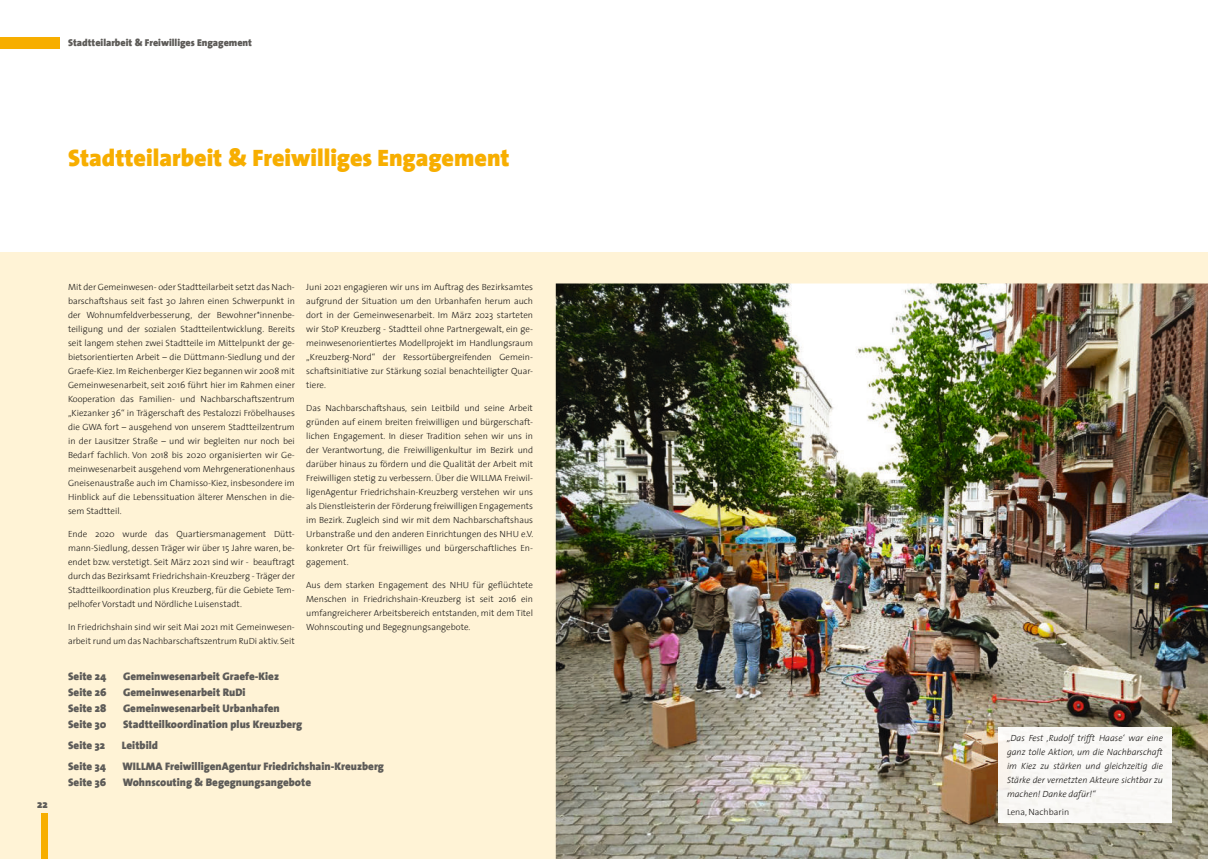
<style>
.page{position:relative;width:1208px;height:859px;background:#fff}
.page>*{position:absolute;margin:0;border:0;box-sizing:border-box;transform-origin:0 0}
.t1{font:900 24px "The Sans";color:#f7ae00}
.t2{font:900 11px "The Sans";color:#5d5b58}
.t3{font:900 10px "The Sans";color:#5d5b58}
.t4{font:300 9px/14px "The Sans";color:#1b1917;text-align:justify}
.t5{font:italic 300 9px/14px "The Sans";color:#1b1917;text-align:justify}
</style>
<div class="page">
<div style="left:0;top:252px;width:1208px;height:607px;background:#fff3d6"></div>
<div style="left:41px;top:814px;width:7px;height:45px;background:#f7ae00"></div>
<div style="left:0;top:37px;width:59px;height:11px;background:#f7ae00"></div>
<img style="left:556px;top:283px;width:651px;height:576px">
<div style="left:998px;top:727px;width:173px;height:95px;background:#f9f8f6"></div>
<p class="t3" style="left:68px;top:38px;width:185px">Stadtteilarbeit &amp; Freiwilliges Engagement</p>
<h1 class="t1" style="left:68px;top:147px;width:443px">Stadtteilarbeit &amp; Freiwilliges Engagement</h1>
<p class="t2" style="left:37px;top:800px;width:12px">22</p>
<p class="t4" style="left:68px;top:281px;width:228px">Mit der Gemeinwesen- oder Stadtteilarbeit setzt das Nach&shy;barschaftshaus seit fast 30 Jahren einen Schwerpunkt in der Wohnumfeldverbesserung, der Bewohner*innenbe&shy;teiligung und der sozialen Stadtteilentwicklung. Bereits seit langem stehen zwei Stadtteile im Mittelpunkt der ge&shy;bietsorientierten Arbeit – die Düttmann-Siedlung und der Graefe-Kiez. Im Reichenberger Kiez begannen wir 2008 mit Gemeinwesenarbeit, seit 2016 führt hier im Rahmen einer Kooperation das Familien- und Nachbarschaftszentrum „Kiezanker 36“ in Trägerschaft des Pestalozzi Fröbelhauses die GWA fort – ausgehend von unserem Stadtteilzentrum in der Lausitzer Straße – und wir begleiten nur noch bei Bedarf fachlich. Von 2018 bis 2020 organisierten wir Ge&shy;meinwesenarbeit ausgehend vom Mehrgenerationenhaus Gneisenaustraße auch im Chamisso-Kiez, insbesondere im Hinblick auf die Lebenssituation älterer Menschen in die&shy;sem Stadtteil.</p>
<p class="t4" style="left:68px;top:527px;width:228px">Ende 2020 wurde das Quartiersmanagement Dütt&shy;mann-Siedlung, dessen Träger wir über 15 Jahre waren, be&shy;endet bzw. verstetigt. Seit März 2021 sind wir - beauftragt durch das Bezirksamt Friedrichshain-Kreuzberg - Träger der Stadtteilkoordination plus Kreuzberg, für die Gebiete Tem&shy;pelhofer Vorstadt und Nördliche Luisenstadt.</p>
<p class="t4" style="left:68px;top:620px;width:228px">In Friedrichshain sind wir seit Mai 2021 mit Gemeinwesen&shy;arbeit rund um das Nachbarschaftszentrum RuDi aktiv. Seit</p>
<p class="t4" style="left:306px;top:280px;width:228px">Juni 2021 engagieren wir uns im Auftrag des Bezirksamtes aufgrund der Situation um den Urbanhafen herum auch dort in der Gemeinwesenarbeit. Im März 2023 starteten wir StoP Kreuzberg - Stadtteil ohne Partnergewalt, ein ge&shy;meinwesenorientiertes Modellprojekt im Handlungsraum „Kreuzberg-Nord“ der Ressortübergreifenden Gemein&shy;schaftsinitiative zur Stärkung sozial benachteiligter Quar&shy;tiere.</p>
<p class="t4" style="left:306px;top:401px;width:229px">Das Nachbarschaftshaus, sein Leitbild und seine Arbeit gründen auf einem breiten freiwilligen und bürgerschaft&shy;lichen Engagement. In dieser Tradition sehen wir uns in der Verantwortung, die Freiwilligenkultur im Bezirk und darüber hinaus zu fördern und die Qualität der Arbeit mit Freiwilligen stetig zu verbessern. Über die WILLMA Freiwil&shy;ligenAgentur Friedrichshain-Kreuzberg verstehen wir uns als Dienstleisterin der Förderung freiwilligen Engagements im Bezirk. Zugleich sind wir mit dem Nachbarschaftshaus Urbanstraße und den anderen Einrichtungen des NHU e.V. konkreter Ort für freiwilliges und bürgerschaftliches En&shy;gagement.</p>
<p class="t4" style="left:306px;top:578px;width:228px">Aus dem starken Engagement des NHU für geflüchtete Menschen in Friedrichshain-Kreuzberg ist seit 2016 ein umfangreicherer Arbeitsbereich entstanden, mit dem Titel Wohnscouting und Begegnungsangebote.</p>
<p class="t2" style="left:68px;top:667px;width:40px">Seite 24</p>
<p class="t2" style="left:123px;top:667px;width:157px">Gemeinwesenarbeit Graefe-Kiez</p>
<p class="t2" style="left:68px;top:683px;width:40px">Seite 26</p>
<p class="t2" style="left:123px;top:683px;width:124px">Gemeinwesenarbeit RuDi</p>
<p class="t2" style="left:68px;top:703px;width:40px">Seite 28</p>
<p class="t2" style="left:123px;top:703px;width:158px">Gemeinwesenarbeit Urbanhafen</p>
<p class="t2" style="left:68px;top:715px;width:40px">Seite 30</p>
<p class="t2" style="left:123px;top:715px;width:181px">Stadtteilkoordination plus Kreuzberg</p>
<p class="t2" style="left:68px;top:740px;width:38px">Seite 32</p>
<p class="t2" style="left:122px;top:740px;width:38px">Leitbild</p>
<p class="t2" style="left:68px;top:757px;width:39px">Seite 34</p>
<p class="t2" style="left:123px;top:757px;width:263px">WILLMA FreiwilligenAgentur Friedrichshain-Kreuzberg</p>
<p class="t2" style="left:68px;top:777px;width:40px">Seite 36</p>
<p class="t2" style="left:123px;top:777px;width:190px">Wohnscouting &amp; Begegnungsangebote</p>
<p class="t5" style="left:1007px;top:732px;width:157px">„Das Fest ‚Rudolf trifft Haase‘ war eine ganz tolle Aktion, um die Nachbarschaft im Kiez zu stärken und gleichzeitig die Stärke der vernetzten Akteure sichtbar zu machen! Danke dafür!“</p>
<p class="t4" style="left:1007px;top:805px;width:64px">Lena, Nachbarin</p>
</div>
